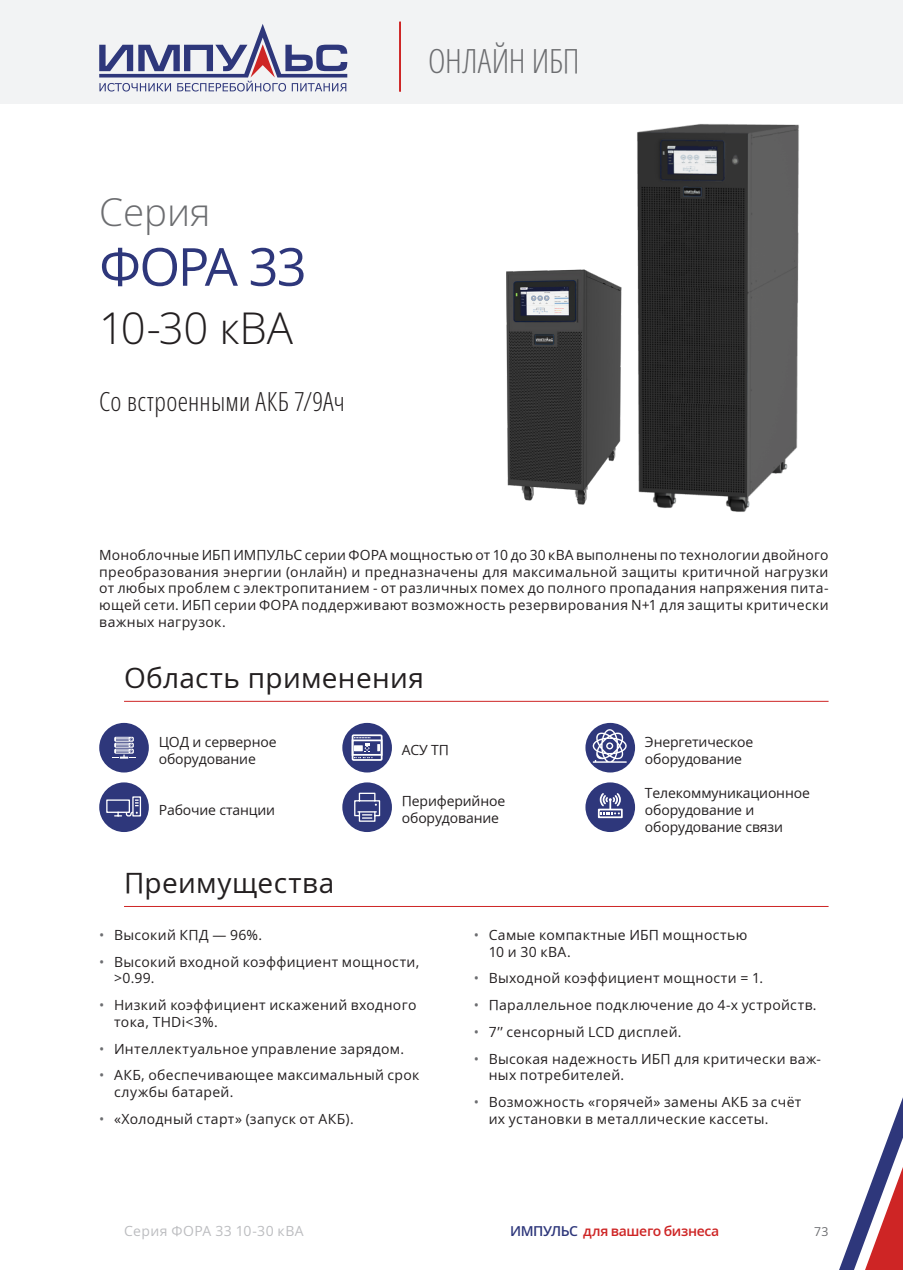
<style>
.page{position:relative;width:903px;height:1270px;background:#fff}
.page>*{position:absolute;margin:0;border:0;box-sizing:border-box;transform-origin:0 0}
.название{font:52.5px "O Sans imp Regular";letter-spacing:-.04em;color:#2e377b}
.мощность{font:43.75px "O Sans imp Light";letter-spacing:-.005em;color:#231f20}
.Серия{font:38.5px "O Sans imp Light";color:#6c6d70}
.Шапка_тип_оборудован{font:300 33.25px "O Sans imp Condensed";letter-spacing:-.005em;color:#6c6d70}
.Подзаг{font:28px "O Sans imp Regular";letter-spacing:.01em;color:#231f20}
.Слоган{font:300 26.25px "O Sans imp Condensed";letter-spacing:.005em;color:#231f20}
.Описание_товара{font:14px/16.8px "O Sans imp Regular";letter-spacing:.025em;color:#231f20}
.Иконки-текст{font:14px/16.8px "O Sans imp Regular";letter-spacing:-.01em;color:#231f20}
.t1{font:600 14px "O Sans imp";letter-spacing:-.025em;color:#ce2525}
.t2{font:14px "O Sans imp Regular";letter-spacing:.035em;color:#bcbdc0}
.t3{font:12.25px "O Sans imp Regular";color:#6c6d70}
.s1{color:#6c6d70}
.s2{color:#2e377b}
</style>
<div class="page">
<div style="left:0;top:0;width:903px;height:104px;background:#f2f3f4"></div>
<svg style="left:99px;top:24px;width:248px;height:68px"></svg>
<svg style="left:839px;top:1097px;width:64px;height:173px"></svg>
<hr style="left:124px;top:701px;width:704px;height:1px;background:#ce2525">
<hr style="left:124px;top:906px;width:704px;height:1px;background:#ce2525">
<div style="left:99px;top:723px;width:50px;height:49px;background:#2e377b;border-radius:50%"></div>
<svg style="left:114px;top:737px;width:20px;height:5px"></svg>
<svg style="left:112px;top:738px;width:24px;height:21px"></svg>
<div style="left:342px;top:723px;width:50px;height:49px;background:#2e377b;border-radius:50%"></div>
<div style="left:352px;top:734px;width:30px;height:27px;border:2px solid #fff"></div>
<svg style="left:354px;top:737px;width:26px;height:21px"></svg>
<div style="left:585px;top:723px;width:50px;height:49px;background:#2e377b;border-radius:50%"></div>
<svg style="left:593px;top:729px;width:34px;height:34px"></svg>
<div style="left:99px;top:782px;width:50px;height:50px;background:#2e377b;border-radius:50%"></div>
<svg style="left:106px;top:796px;width:36px;height:21px"></svg>
<div style="left:342px;top:782px;width:50px;height:50px;background:#2e377b;border-radius:50%"></div>
<svg style="left:354px;top:792px;width:27px;height:30px"></svg>
<div style="left:585px;top:782px;width:50px;height:50px;background:#2e377b;border-radius:50%"></div>
<div style="left:598px;top:809px;width:25px;height:9px;border:2px solid #fff"></div>
<svg style="left:599px;top:793px;width:23px;height:22px"></svg>
<img style="left:506px;top:270px;width:21px;height:231px">
<hr style="left:399px;top:22px;width:2px;height:70px;background:#ce2525">
<img style="left:527px;top:124px;width:272px;height:388px">
<p class="Серия" style="left:99px;top:186px;width:113px">Серия</p>
<p class="название" style="left:99px;top:231px;width:209px">ФОРА 33</p>
<p class="мощность" style="left:99px;top:298px;width:195px">10-30 кВА</p>
<p class="Слоган" style="left:99px;top:384px;width:247px">Со встроенными АКБ 7/9Ач</p>
<p class="Шапка_тип_оборудован" style="left:428px;top:38px;width:153px">ОНЛАЙН ИБП</p>
<p class="Описание_товара" style="left:99px;top:546px;width:731px;text-align:justify">Моноблочные ИБП ИМПУЛЬС серии ФОРА мощностью от 10 до 30 кВА выполнены по технологии двойного преобразования энергии (онлайн) и предназначены для максимальной защиты критичной нагрузки от любых проблем с электропитанием - от различных помех до полного пропадания напряжения пита&shy;ющей сети. ИБП серии ФОРА поддерживают возможность резервирования N+1 для защиты критически важных нагрузок.</p>
<p class="Подзаг" style="left:124px;top:659px;width:301px">Область применения</p>
<p class="Иконки-текст" style="left:159px;top:733px;width:119px">ЦОД и серверное</p>
<p class="Иконки-текст" style="left:159px;top:750px;width:99px">оборудование</p>
<p class="Иконки-текст" style="left:402px;top:741px;width:49px">АСУ ТП</p>
<p class="Иконки-текст" style="left:645px;top:733px;width:110px">Энергетическое</p>
<p class="Иконки-текст" style="left:645px;top:750px;width:99px">оборудование</p>
<p class="Иконки-текст" style="left:159px;top:801px;width:118px">Рабочие станции</p>
<p class="Иконки-текст" style="left:402px;top:792px;width:105px">Периферийное оборудование</p>
<p class="Иконки-текст" style="left:645px;top:784px;width:166px">Телекоммуникационное</p>
<p class="Иконки-текст" style="left:645px;top:801px;width:111px">оборудование и</p>
<p class="Иконки-текст" style="left:645px;top:818px;width:140px">оборудование связи</p>
<p class="Подзаг" style="left:124px;top:864px;width:212px">Преимущества</p>
<p class="Описание_товара" style="left:99px;top:926px;width:165px"><span class="s1">•</span> Высокий КПД — 96%.</p>
<p class="Описание_товара" style="left:114px;top:953px;width:307px;text-indent:-15px"><span class="s1">•</span> Высокий входной коэффициент мощности, &gt;0.99.</p>
<p class="Описание_товара" style="left:114px;top:996px;width:304px;text-indent:-15px"><span class="s1">•</span> Низкий коэффициент искажений входного тока, THDi&lt;3%.</p>
<p class="Описание_товара" style="left:99px;top:1040px;width:306px"><span class="s1">•</span> Интеллектуальное управление зарядом.</p>
<p class="Описание_товара" style="left:114px;top:1066px;width:307px;text-indent:-15px"><span class="s1">•</span> АКБ, обеспечивающее максимальный срок службы батарей.</p>
<p class="Описание_товара" style="left:99px;top:1110px;width:256px"><span class="s1">•</span> «Холодный старт» (запуск от АКБ).</p>
<p class="Описание_товара" style="left:489px;top:926px;width:260px;text-indent:-15px"><span class="s1">•</span> Самые компактные ИБП мощностью<br>10 и 30 кВА.</p>
<p class="Описание_товара" style="left:474px;top:970px;width:291px"><span class="s1">•</span> Выходной коэффициент мощности = 1.</p>
<p class="Описание_товара" style="left:474px;top:996px;width:344px"><span class="s1">•</span> Параллельное подключение до 4-х устройств.</p>
<p class="Описание_товара" style="left:474px;top:1023px;width:209px"><span class="s1">•</span> 7’’ сенсорный LCD дисплей.</p>
<p class="Описание_товара" style="left:489px;top:1050px;width:334px;text-indent:-15px"><span class="s1">•</span> Высокая надежность ИБП для критически важ&shy;ных потребителей.</p>
<p class="Описание_товара" style="left:489px;top:1093px;width:314px;text-indent:-15px"><span class="s1">•</span> Возможность «горячей» замены АКБ за счёт их установки в металлические кассеты.</p>
<p class="t2" style="left:124px;top:1222px;width:181px">Серия ФОРА 33 10-30 кВА</p>
<p class="t1" style="left:510px;top:1222px;width:211px"><span class="s2">ИМПУЛЬС</span> для вашего бизнеса</p>
<p class="t3" style="left:814px;top:1223px;width:16px">73</p>
</div>
